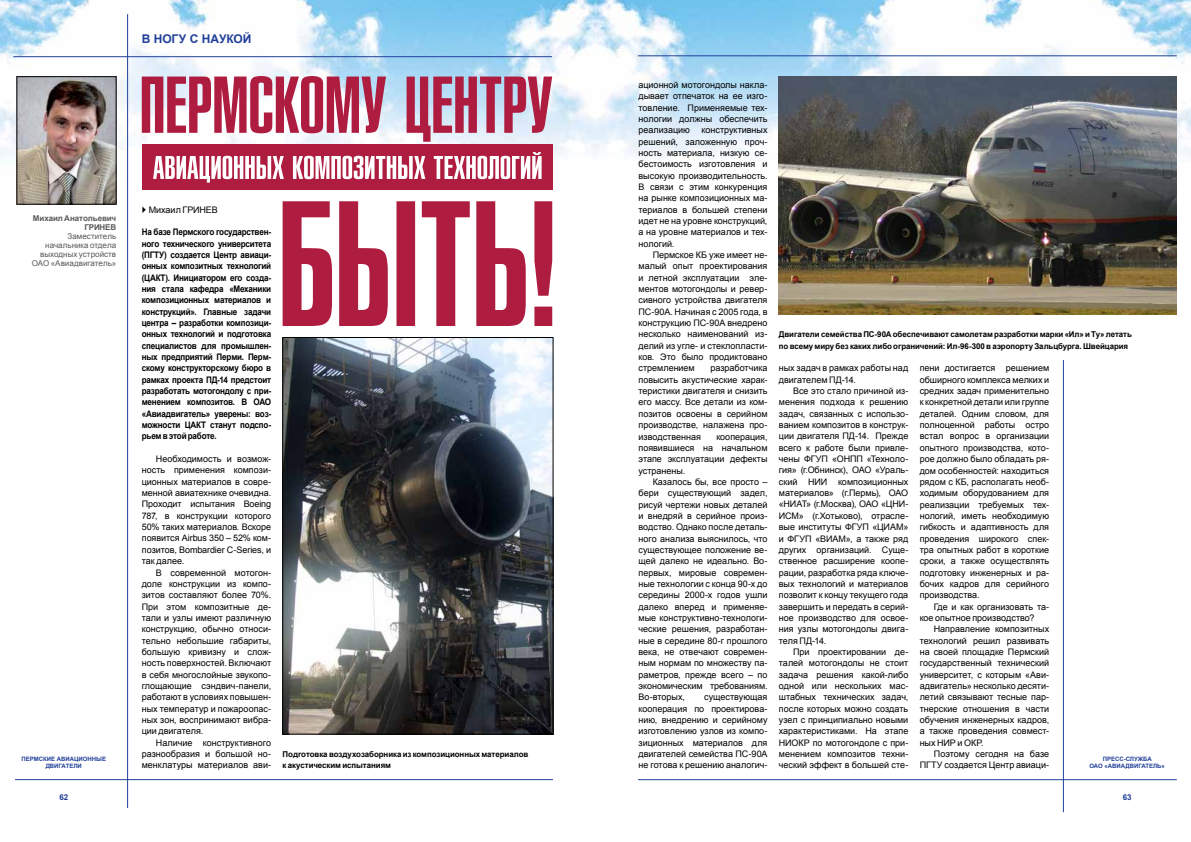
<style>
.page{position:relative;width:1191px;height:842px;background:#fff}
.page>*{position:absolute;margin:0;border:0;box-sizing:border-box;transform-origin:0 0}
.t1{font:700 12px "Arial";letter-spacing:-.005em;color:#21409a}
.t2{font:9px/11.3px "Arial";color:#000;text-align:justify}
.t3{font:700 9px/11.3px "Arial";letter-spacing:-.025em;color:#000;scale:.9 1}
.t4{font:700 8px/11.3px "Arial";letter-spacing:-.005em;color:#000}
.t5{font:8px/9px "Arial";letter-spacing:.005em;color:#58595b;text-align:right}
.t6{font:700 8px/9px "Arial";color:#58595b}
.t7{font:700 8px "Arial";color:#21409a}
.t8{font:700 6px/7.2px "Arial";color:#21409a;text-align:center}
</style>
<div class="page">
<img style="left:0;top:0;width:1191px;height:180px">
<hr style="left:1063px;top:360px;width:1px;height:452px;background:#21409a">
<hr style="left:638px;top:56px;width:538px;height:1px;background:#21409a">
<hr style="left:638px;top:779px;width:538px;height:1px;background:#21409a">
<hr style="left:127px;top:14px;width:1px;height:794px;background:#21409a">
<hr style="left:15px;top:779px;width:538px;height:1px;background:#21409a">
<hr style="left:13px;top:57px;width:539px;height:1px;background:#21409a">
<div style="left:142px;top:145px;width:411px;height:45px;background:#ae1c3f"></div>
<img style="left:19px;top:79px;width:95px;height:123px">
<img style="left:285px;top:339px;width:266px;height:393px">
<div style="left:283px;top:337px;width:270px;height:397px;border:1px solid #000"></div>
<img style="left:779px;top:77px;width:397px;height:238px">
<svg style="left:283px;top:201px;width:269px;height:125px"></svg>
<svg style="left:153px;top:152px;width:388px;height:31px"></svg>
<svg style="left:142px;top:76px;width:410px;height:66px"></svg>
<h1 class="t1" style="left:142px;top:30px;width:111px">в ногу с наукой</h1>
<p class="t6" style="left:84px;top:214px;width:33px;text-indent:-51px">Михаил Анатольевич<br>ГРИНЕВ</p>
<p class="t5" style="left:32px;top:232px;width:86px">Заместитель начальника отдела выходных устройств<br>ОАО «Авиадвигатель»</p>
<p class="t8" style="left:22px;top:755px;width:86px">Пермские авиационные двигатели</p>
<p class="t7" style="left:59px;top:791px;width:10px">62</p>
<p class="t2" style="left:149px;top:204px;width:71px">Михаил ГРИНЕВ</p>
<p class="t3" style="left:142px;top:227px;width:145px">На базе Пермского государствен&shy;ного технического университета (ПГТУ) создается Центр авиаци&shy;онных композитных технологий (ЦАКТ). Инициатором его созда&shy;ния стала кафедра «Механики композиционных материалов и конструкций». Главные задачи центра – разработки композици&shy;онных технологий и подготовка специалистов для промышлен&shy;ных предприятий Перми. Перм&shy;скому конструкторскому бюро в рамках проекта ПД-14 предстоит разработать мотогондолу с при&shy;менением композитов. В ОАО «Авиадвигатель» уверены: воз&shy;можности ЦАКТ станут подспо&shy;рьем в этой работе.</p>
<p class="t2" style="left:142px;top:453px;width:131px;text-indent:14px">Необходимость и возмож&shy;ность применения компози&shy;ционных материалов в совре&shy;менной авиатехнике очевидна.<br>Проходит испытания Boeing 787, в конструкции которого 50% таких материалов. Вскоре появится Airbus 350 – 52% ком&shy;позитов, Bombardier C-Series, и так далее.</p>
<p class="t2" style="left:142px;top:567px;width:131px;text-indent:14px">В современной мотогон&shy;доле конструкции из компо&shy;зитов составляют более 70%.<br>При этом композитные де&shy;тали и узлы имеют различную конструкцию, обычно относи&shy;тельно небольшие габариты, большую кривизну и слож&shy;ность поверхностей. Включают в себя многослойные звукопо&shy;глощающие сэндвич-панели, работают в условиях повышен&shy;ных температур и пожароопас&shy;ных зон, воспринимают вибра&shy;ции двигателя.</p>
<p class="t2" style="left:142px;top:737px;width:131px;text-indent:14px">Наличие конструктивного разнообразия и большой но&shy;менклатуры материалов ави-</p>
<p class="t4" style="left:283px;top:749px;width:247px">Подготовка воздухозаборника из композиционных материалов к акустическим испытаниям</p>
<p class="t2" style="left:638px;top:79px;width:130px">ационной мотогондолы накла&shy;дывает отпечаток на ее изго&shy;товление. Применяемые тех&shy;нологии должны обеспечить реализацию</p>
<p class="t2" style="left:638px;top:125px;width:130px;text-indent:63px">конструктивных решений, заложенную проч&shy;ность материала, низкую се&shy;бестоимость изготовления и высокую производительность.<br>В связи с этим конкуренция на рынке композиционных ма&shy;териалов в большей степени идет не на уровне конструкций, а на уровне материалов и тех&shy;нологий.</p>
<p class="t2" style="left:638px;top:249px;width:130px;text-indent:14px">Пермское КБ уже имеет не&shy;малый опыт проектирования и летной эксплуатации эле&shy;ментов мотогондолы и ревер&shy;сивного устройства двигателя ПС-90А. Начиная с 2005 года, в конструкцию ПС-90А внедрено несколько наименований из&shy;делий из угле- и стеклопласти&shy;ков. Это было продиктовано стремлением</p>
<p class="t2" style="left:638px;top:363px;width:130px;text-indent:72px">разработчика повысить акустические харак&shy;теристики двигателя и снизить его массу. Все детали из ком&shy;позитов освоены в серийном производстве, налажена про&shy;изводственная</p>
<p class="t2" style="left:638px;top:431px;width:130px;text-indent:78px">кооперация, появившиеся на начальном этапе эксплуатации дефекты устранены.</p>
<p class="t2" style="left:638px;top:476px;width:130px;text-indent:14px">Казалось бы, все просто – бери существующий задел, рисуй чертежи новых деталей и внедряй в серийное произ&shy;водство. Однако после деталь&shy;ного анализа выяснилось, что существующее положение ве&shy;щей далеко не идеально. Во&shy;первых, мировые современ&shy;ные технологии с конца 90-х до середины 2000-х годов ушли далеко вперед и применяе&shy;мые конструктивно-технологи&shy;ческие решения, разработан&shy;ные в середине 80-г прошлого века, не отвечают современ&shy;ным нормам по множеству па&shy;раметров, прежде всего – по экономическим требованиям.<br>Во-вторых,</p>
<p class="t2" style="left:638px;top:692px;width:130px;text-indent:66px">существующая кооперация по проектирова&shy;нию, внедрению и серийному изготовлению узлов из компо&shy;зиционных материалов для двигателей семейства ПС-90А не готова к решению аналогич-</p>
<p class="t4" style="left:779px;top:329px;width:354px">Двигатели семейства ПС-90А обеспечивают самолетам разработки марки «Ил» и Ту» летать по всему миру без каких либо ограничений: Ил-96-300 в аэропорту Зальцбурга. Швейцария</p>
<p class="t2" style="left:779px;top:363px;width:131px">ных задач в рамках работы над двигателем ПД-14.</p>
<p class="t2" style="left:779px;top:385px;width:131px;text-indent:14px">Все это стало причиной из&shy;менения подхода к решению задач, связанных с использо&shy;ванием композитов в конструк&shy;ции двигателя ПД-14. Прежде всего к работе были привле&shy;чены ФГУП «ОНПП «Техноло&shy;гия» (г.Обнинск), ОАО «Ураль&shy;ский НИИ композиционных материалов» (г.Пермь), ОАО «НИАТ» (г.Москва), ОАО «ЦНИ-ИСМ» (г.Хотьково), отрасле&shy;вые институты ФГУП «ЦИАМ» и ФГУП «ВИАМ», а также ряд других организаций. Суще&shy;ственное расширение коопе&shy;рации, разработка ряда ключе&shy;вых технологий и материалов позволит к концу текущего года завершить и передать в серий&shy;ное производство для освое&shy;ния узлы мотогондолы двига&shy;теля ПД-14.</p>
<p class="t2" style="left:779px;top:646px;width:131px;text-indent:14px">При проектировании де&shy;талей мотогондолы не стоит задача решения какой-либо одной или нескольких мас&shy;штабных технических задач, после которых можно создать узел с принципиально новыми характеристиками. На этапе НИОКР по мотогондоле с при&shy;менением композитов техни&shy;ческий эффект в большей сте-</p>
<p class="t2" style="left:919px;top:363px;width:131px">пени достигается решением обширного комплекса мелких и средних задач применительно к конкретной детали или группе деталей. Одним словом, для полноценной работы остро встал вопрос в организации опытного производства, кото&shy;рое должно было обладать ря&shy;дом особенностей: находиться рядом с КБ, располагать необ&shy;ходимым оборудованием для реализации требуемых тех&shy;нологий, иметь необходимую гибкость и адаптивность для проведения широкого спек&shy;тра опытных работ в короткие сроки, а также осуществлять подготовку инженерных и ра&shy;бочих кадров для серийного производства.</p>
<p class="t2" style="left:919px;top:601px;width:131px;text-indent:14px">Где и как организовать та&shy;кое опытное производство?</p>
<p class="t2" style="left:919px;top:623px;width:131px;text-indent:14px">Направление композитных технологий решил развивать на своей площадке Пермский государственный технический университет, с которым «Ави&shy;адвигатель» несколько десяти&shy;летий связывают тесные пар&shy;тнерские отношения в части обучения инженерных кадров, а также проведения совмест&shy;ных НИР и ОКР.</p>
<p class="t2" style="left:919px;top:748px;width:131px;text-align:right">Поэтому сегодня на базе<br>ПГТУ создается Центр авиаци-</p>
<p class="t8" style="left:1102px;top:755px;width:50px">Пресс-служба</p>
<p class="t8" style="left:1089px;top:763px;width:6px">ОАО</p>
<p class="t8" style="left:1104px;top:763px;width:62px">«авиадвигатель»</p>
<p class="t7" style="left:1122px;top:791px;width:10px">63</p>
</div>
